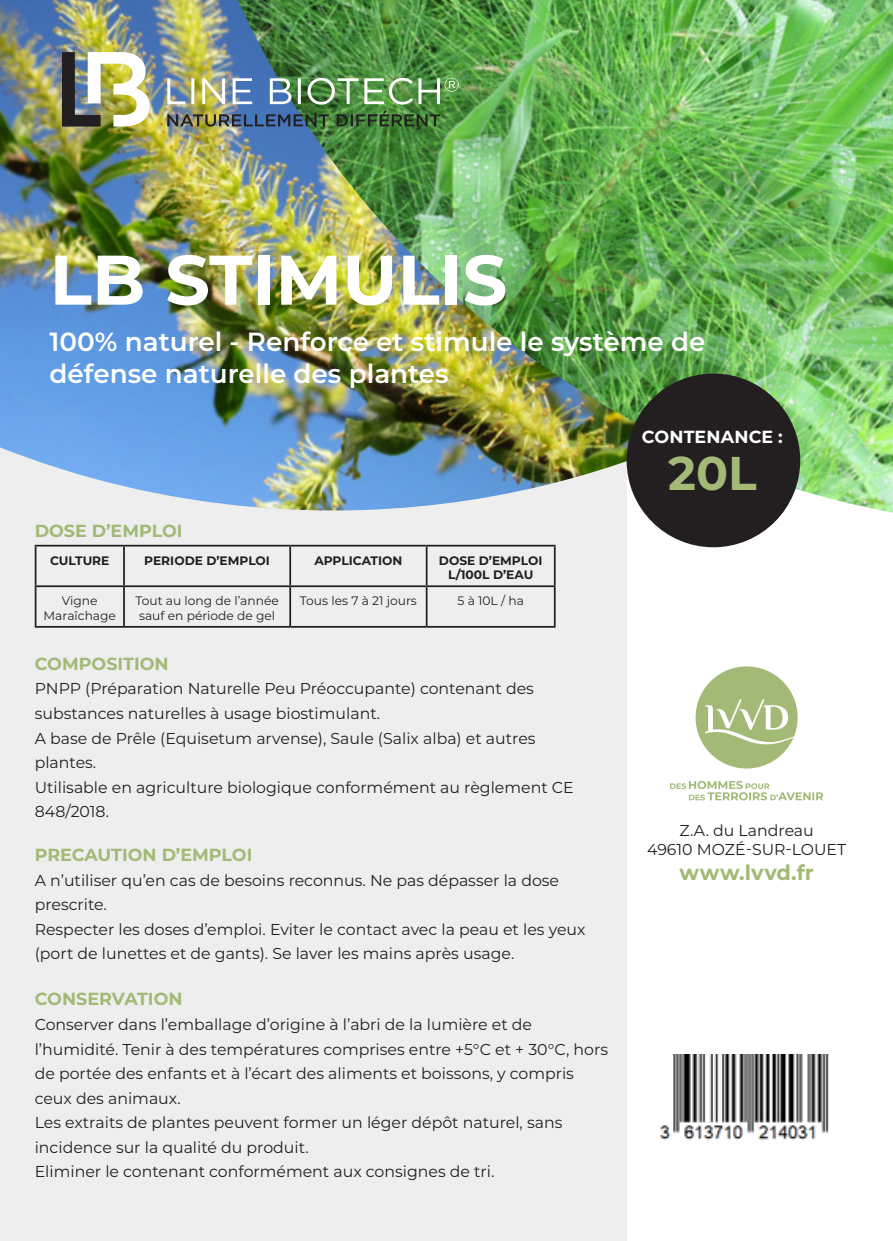
<style>
.page{position:relative;width:893px;height:1241px;background:#fff}
.page>*{position:absolute;margin:0;border:0;box-sizing:border-box;transform-origin:0 0}
.NOM_PRODUIT{font:700 70px "Montserrat";color:#fff}
.POIDS{font:700 47.25px "Montserrat";color:#a2ba76}
.ACCROCHE{font:600 26.25px/31.5px "Montserrat";color:#fff}
.t1{font:700 21px "Montserrat";letter-spacing:.015em;color:#a2ba76}
.CARACTÉRISTIQUES{font:700 17.5px "Montserrat";color:#a2ba76}
.TITRE_-_caractéristi{font:700 17.5px "Montserrat";color:#a2ba76}
.t2{font:700 17.5px "Montserrat";letter-spacing:.01em;color:#fff}
.CARACTÉRISTIQUES-2{font:15.75px/24.5px "Montserrat";color:#231f20}
.CARACTÉRISTIQUES-3{font:12.25px/14.7px "Montserrat";color:#231f20}
.CARACTÉRISTIQUES-4{font:700 12.25px "Montserrat";color:#231f20}
</style>
<div class="page">
<div style="left:0;top:0;width:627px;height:1240px;background:#eeeeef"></div>
<svg style="left:670px;top:666px;width:153px;height:134px"></svg>
<img style="left:0;top:0;width:649px;height:519px">
<img style="left:238px;top:0;width:655px;height:512px">
<img style="left:167px;top:78px;width:292px;height:48px">
<img style="left:62px;top:52px;width:88px;height:74px">
<hr style="left:35px;top:544px;width:89px;height:2px;background:#231f20">
<hr style="left:35px;top:546px;width:1px;height:39px;background:#231f20">
<hr style="left:124px;top:544px;width:166px;height:2px;background:#231f20">
<hr style="left:123px;top:546px;width:2px;height:39px;background:#231f20">
<hr style="left:290px;top:544px;width:137px;height:2px;background:#231f20">
<hr style="left:289px;top:546px;width:2px;height:39px;background:#231f20">
<hr style="left:427px;top:544px;width:129px;height:2px;background:#231f20">
<hr style="left:426px;top:546px;width:1px;height:39px;background:#231f20">
<hr style="left:554px;top:546px;width:2px;height:39px;background:#231f20">
<hr style="left:35px;top:585px;width:89px;height:2px;background:#231f20">
<hr style="left:35px;top:587px;width:1px;height:39px;background:#231f20">
<hr style="left:124px;top:585px;width:166px;height:2px;background:#231f20">
<hr style="left:123px;top:587px;width:2px;height:39px;background:#231f20">
<hr style="left:290px;top:585px;width:137px;height:2px;background:#231f20">
<hr style="left:289px;top:587px;width:2px;height:39px;background:#231f20">
<hr style="left:427px;top:585px;width:129px;height:2px;background:#231f20">
<hr style="left:426px;top:587px;width:1px;height:39px;background:#231f20">
<hr style="left:554px;top:587px;width:2px;height:39px;background:#231f20">
<hr style="left:35px;top:626px;width:89px;height:1px;background:#231f20">
<hr style="left:124px;top:626px;width:166px;height:1px;background:#231f20">
<hr style="left:290px;top:626px;width:137px;height:1px;background:#231f20">
<hr style="left:427px;top:626px;width:129px;height:1px;background:#231f20">
<div style="left:627px;top:373px;width:173px;height:174px;background:#231f20;border-radius:50%"></div>
<img style="left:659px;top:1054px;width:170px;height:86px">
<p class="NOM_PRODUIT" style="left:50px;top:229px;width:459px">LB STIMULIS</p>
<p class="ACCROCHE" style="left:50px;top:325px;width:657px">100% naturel - Renforce et stimule le système de défense naturelle des plantes</p>
<p class="TITRE_-_caractéristi" style="left:35px;top:518px;width:149px">DOSE D’EMPLOI</p>
<p class="CARACTÉRISTIQUES-4" style="left:50px;top:551px;width:61px">CULTURE</p>
<p class="CARACTÉRISTIQUES-4" style="left:144px;top:551px;width:127px">PERIODE D’EMPLOI</p>
<p class="CARACTÉRISTIQUES-4" style="left:314px;top:551px;width:90px">APPLICATION</p>
<p class="CARACTÉRISTIQUES-4" style="left:439px;top:551px;width:105px">DOSE D’EMPLOI</p>
<p class="CARACTÉRISTIQUES-4" style="left:448px;top:566px;width:87px">L/100L D’EAU</p>
<p class="CARACTÉRISTIQUES-3" style="left:62px;top:593px;width:37px">Vigne</p>
<p class="CARACTÉRISTIQUES-3" style="left:44px;top:607px;width:74px">Maraîchage</p>
<p class="CARACTÉRISTIQUES-3" style="left:135px;top:593px;width:145px">Tout au long de l’année sauf en période de gel</p>
<p class="CARACTÉRISTIQUES-3" style="left:300px;top:593px;width:118px">Tous les 7 à 21 jours</p>
<p class="CARACTÉRISTIQUES-3" style="left:457px;top:593px;width:68px">5 à 10L / ha</p>
<p class="TITRE_-_caractéristi" style="left:35px;top:651px;width:135px">COMPOSITION</p>
<p class="CARACTÉRISTIQUES-2" style="left:35px;top:676px;width:501px">PNPP (Préparation Naturelle Peu Préoccupante) contenant des substances naturelles à usage biostimulant.</p>
<p class="CARACTÉRISTIQUES-2" style="left:35px;top:725px;width:502px">A base de Prêle (Equisetum arvense), Saule (Salix alba) et autres</p>
<p class="CARACTÉRISTIQUES-2" style="left:35px;top:749px;width:63px">plantes.</p>
<p class="CARACTÉRISTIQUES-2" style="left:35px;top:774px;width:541px">Utilisable en agriculture biologique conformément au règlement CE<br>848/2018.</p>
<p class="CARACTÉRISTIQUES" style="left:35px;top:842px;width:219px">PRECAUTION D’EMPLOI</p>
<p class="CARACTÉRISTIQUES-2" style="left:35px;top:867px;width:526px">A n’utiliser qu’en cas de besoins reconnus. Ne pas dépasser la dose prescrite.</p>
<p class="CARACTÉRISTIQUES-2" style="left:35px;top:916px;width:552px">Respecter les doses d’emploi. Eviter le contact avec la peau et les yeux (port de lunettes et de gants). Se laver les mains après usage.</p>
<p class="CARACTÉRISTIQUES" style="left:35px;top:986px;width:149px">CONSERVATION</p>
<p class="CARACTÉRISTIQUES-2" style="left:35px;top:1011px;width:575px">Conserver dans l’emballage d’origine à l’abri de la lumière et de l’humidité. Tenir à des températures comprises entre +5°C et + 30°C, hors de portée des enfants et à l’écart des aliments et boissons, y compris ceux des animaux.</p>
<p class="CARACTÉRISTIQUES-2" style="left:35px;top:1109px;width:529px">Les extraits de plantes peuvent former un léger dépôt naturel, sans incidence sur la qualité du produit.</p>
<p class="CARACTÉRISTIQUES-2" style="left:35px;top:1158px;width:461px">Eliminer le contenant conformément aux consignes de tri.</p>
<p class="t2" style="left:642px;top:424px;width:143px">CONTENANCE :</p>
<p class="POIDS" style="left:668px;top:439px;width:90px">20L</p>
<p class="CARACTÉRISTIQUES-2" style="left:679px;top:817px;width:136px">Z.A. du Landreau</p>
<p class="CARACTÉRISTIQUES-2" style="left:647px;top:836px;width:201px">49610 MOZÉ-SUR-LOUET</p>
<p class="t1" style="left:679px;top:857px;width:136px">www.lvvd.fr</p>
</div>
